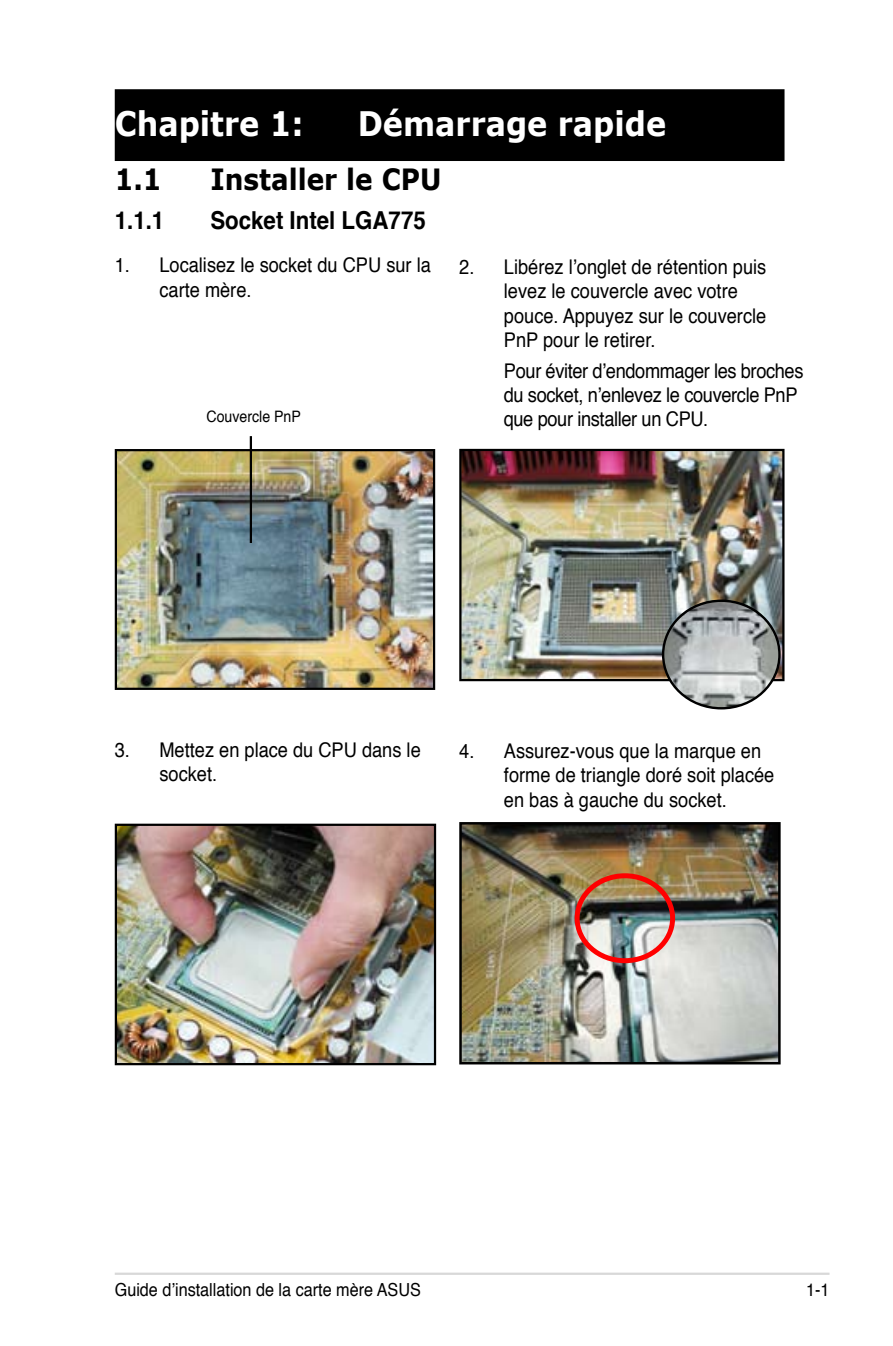
<style>
.page{position:relative;width:893px;height:1346px;background:#fff}
.page>*{position:absolute;margin:0;border:0;box-sizing:border-box;transform-origin:0 0}
.t1{font:700 33.75px "Verdana";color:#fff;scale:.9 1}
.t2{font:700 29.25px "Verdana";color:#000;scale:.9 1}
.t3{font:700 24.75px "Helvetica";color:#000;scale:.9 1}
.t4{font:20.25px/24.3px "Helvetica";color:#000;scale:.9 1}
.t5{font:20.25px/24.3px "Helvetica";letter-spacing:-.02em;color:#000;scale:.9 1}
.t6{font:18px "Helvetica";color:#000;scale:.9 1}
.t7{font:15.75px "Helvetica";color:#000;scale:.9 1}
</style>
<div class="page">
<hr style="left:115px;top:1272px;width:714px;height:3px;background:#d8d8d8">
<img style="left:118px;top:452px;width:314px;height:235px">
<div style="left:115px;top:449px;width:320px;height:241px;border:2px solid #000"></div>
<img style="left:462px;top:452px;width:319px;height:226px">
<div style="left:459px;top:449px;width:325px;height:232px;border:2px solid #000"></div>
<img style="left:663px;top:601px;width:116px;height:107px;border-radius:50%">
<div style="left:662px;top:599px;width:119px;height:110px;border:2px solid #000;border-radius:50%"></div>
<img style="left:118px;top:826px;width:315px;height:236px">
<div style="left:115px;top:823px;width:321px;height:242px;border:2px solid #000"></div>
<img style="left:462px;top:825px;width:316px;height:236px">
<div style="left:459px;top:822px;width:322px;height:242px;border:2px solid #000"></div>
<div style="left:575px;top:873px;width:100px;height:90px;border:5px solid #f00;border-radius:50%"></div>
<div style="left:116px;top:90px;width:667px;height:70px;background:#000"></div>
<div style="left:115px;top:89px;width:669px;height:72px;border:2px solid #000"></div>
<hr style="left:250px;top:436px;width:2px;height:107px;background:#000">
<h1 class="t1" style="left:115px;top:102px;width:211px">Chapitre 1:</h1>
<h1 class="t1" style="left:358px;top:102px;width:344px">Démarrage rapide</h1>
<h2 class="t2" style="left:115px;top:161px;width:54px">1.1</h2>
<h2 class="t2" style="left:210px;top:161px;width:258px">Installer le CPU</h2>
<p class="t3" style="left:115px;top:198px;width:57px">1.1.1</p>
<p class="t3" style="left:210px;top:198px;width:241px">Socket Intel LGA775</p>
<p class="t4" style="left:159px;top:253px;width:303px;text-indent:-45px">1. Localisez le socket du CPU sur la carte mère.</p>
<p class="t4" style="left:504px;top:254px;width:293px;text-indent:-45px">2. Libérez l’onglet de rétention puis levez le couvercle avec votre pouce. Appuyez sur le couvercle<br>PnP pour le retirer.</p>
<p class="t5" style="left:504px;top:358px;width:335px">Pour éviter d’endommager les broches du socket, n’enlevez le couvercle PnP que pour installer un CPU.</p>
<p class="t7" style="left:206px;top:403px;width:107px">Couvercle PnP</p>
<p class="t4" style="left:159px;top:737px;width:292px;text-indent:-45px">3. Mettez en place du CPU dans le socket.</p>
<p class="t4" style="left:504px;top:738px;width:302px;text-indent:-45px">4. Assurez-vous que la marque en forme de triangle doré soit placée en bas à gauche du socket.</p>
<p class="t6" style="left:115px;top:1274px;width:342px">Guide d’installation de la carte mère ASUS</p>
<p class="t6" style="left:806px;top:1274px;width:18px">1-</p>
</div>
